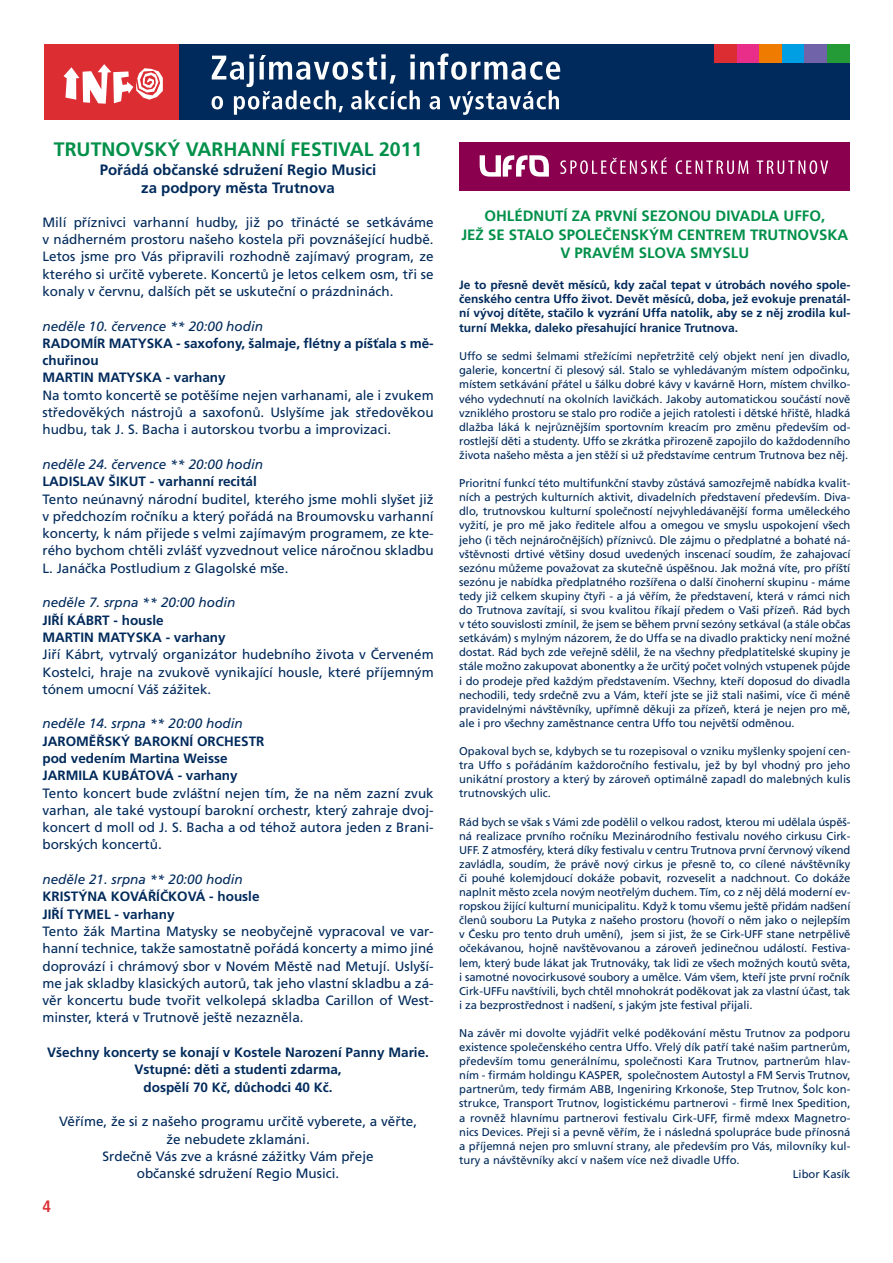
<style>
.page{position:relative;width:893px;height:1263px;background:#fff}
.page>*{position:absolute;margin:0;border:0;box-sizing:border-box;transform-origin:0 0}
.t1{font:700 19.5px "Frutiger CE";color:#009049}
.t2{font:700 condensed 16.5px "Frutiger CE";color:#dc2d33}
.t3{font:700 15px/18.6px "Frutiger CE";color:#009049;text-align:center}
.t4{font:700 15px/18.8px "Frutiger CE";color:#002a5b;text-align:center}
.t5{font:13.5px/17.2px "Frutiger CE";color:#002a5b;text-align:justify}
.t6{font:700 13.5px/17.2px "Frutiger CE";color:#002a5b}
.t7{font:italic 13.5px "Frutiger CE";color:#002a5b}
.t8{font:700 12px/14.4px "Frutiger CE";color:#002a5b;text-align:justify}
.t9{font:11.25px/14.1px "Frutiger CE";color:#002a5b;text-align:justify}
</style>
<div class="page">
<div style="left:459px;top:142px;width:390px;height:48px;background:#8b004e"></div>
<svg style="left:480px;top:155px;width:69px;height:22px"></svg>
<svg style="left:560px;top:158px;width:107px;height:16px"></svg>
<svg style="left:676px;top:160px;width:72px;height:14px"></svg>
<svg style="left:757px;top:160px;width:71px;height:14px"></svg>
<div style="left:179px;top:44px;width:670px;height:76px;background:#002a5b"></div>
<div style="left:44px;top:44px;width:135px;height:76px;background:#dc2d33"></div>
<svg style="left:64px;top:64px;width:99px;height:40px"></svg>
<svg style="left:212px;top:53px;width:348px;height:62px"></svg>
<div style="left:714px;top:44px;width:23px;height:19px;background:#dc2d33"></div>
<div style="left:737px;top:44px;width:23px;height:19px;background:#e82e89"></div>
<div style="left:760px;top:44px;width:22px;height:19px;background:#ef7c00"></div>
<div style="left:782px;top:44px;width:22px;height:19px;background:#009ee3"></div>
<div style="left:804px;top:44px;width:23px;height:19px;background:#7163a9"></div>
<div style="left:827px;top:44px;width:22px;height:19px;background:#249b37"></div>
<h1 class="t1" style="left:54px;top:138px;width:370px">TRUTNOVSKÝ VARHANNÍ FESTIVAL 2011</h1>
<h3 class="t4" style="left:100px;top:160px;width:278px">Pořádá občanské sdružení Regio Musici za podpory města Trutnova</h3>
<p class="t5" style="left:42px;top:213px;width:393px">Milí příznivci varhanní hudby, již po třinácté se setkáváme v nádherném prostoru našeho kostela při povznášející hudbě.<br>Letos jsme pro Vás připravili rozhodně zajímavý program, ze kterého si určitě vyberete. Koncertů je letos celkem osm, tři se konaly v červnu, dalších pět se uskuteční o prázdninách.</p>
<p class="t7" style="left:42px;top:318px;width:222px">neděle 10. července ** 20:00 hodin</p>
<p class="t6" style="left:42px;top:335px;width:393px">RADOMÍR MATYSKA - saxofony, šalmaje, flétny a píšťala s mě&shy;chuřinou<br>MARTIN MATYSKA - varhany</p>
<p class="t5" style="left:42px;top:386px;width:393px">Na tomto koncertě se potěšíme nejen varhanami, ale i zvukem středověkých nástrojů a saxofonů. Uslyšíme jak středověkou hudbu, tak J. S. Bacha i autorskou tvorbu a improvizaci.</p>
<p class="t7" style="left:42px;top:457px;width:222px">neděle 24. července ** 20:00 hodin</p>
<p class="t6" style="left:42px;top:473px;width:216px">LADISLAV ŠIKUT - varhanní recitál</p>
<p class="t5" style="left:42px;top:490px;width:393px">Tento neúnavný národní buditel, kterého jsme mohli slyšet již v předchozím ročníku a který pořádá na Broumovsku varhanní koncerty, k nám přijede s velmi zajímavým programem, ze kte&shy;rého bychom chtěli zvlášť vyzvednout velice náročnou skladbu L. Janáčka Postludium z Glagolské mše.</p>
<p class="t7" style="left:42px;top:595px;width:194px">neděle 7. srpna ** 20:00 hodin</p>
<p class="t6" style="left:42px;top:611px;width:185px">JIŘÍ KÁBRT - housle<br>MARTIN MATYSKA - varhany</p>
<p class="t5" style="left:42px;top:646px;width:393px">Jiří Kábrt, vytrvalý organizátor hudebního života v Červeném Kostelci, hraje na zvukově vynikající housle, které příjemným tónem umocní Váš zážitek.</p>
<p class="t7" style="left:42px;top:716px;width:202px">neděle 14. srpna ** 20:00 hodin</p>
<p class="t6" style="left:42px;top:732px;width:224px">JAROMĚŘSKÝ BAROKNÍ ORCHESTR pod vedením Martina Weisse<br>JARMILA KUBÁTOVÁ - varhany</p>
<p class="t5" style="left:42px;top:784px;width:393px">Tento koncert bude zvláštní nejen tím, že na něm zazní zvuk varhan, ale také vystoupí barokní orchestr, který zahraje dvoj&shy;koncert d moll od J. S. Bacha a od téhož autora jeden z Brani&shy;borských koncertů.</p>
<p class="t7" style="left:42px;top:872px;width:202px">neděle 21. srpna ** 20:00 hodin</p>
<p class="t6" style="left:42px;top:888px;width:219px">KRISTÝNA KOVÁŘÍČKOVÁ - housle<br>JIŘÍ TYMEL - varhany</p>
<p class="t5" style="left:42px;top:923px;width:393px">Tento žák Martina Matysky se neobyčejně vypracoval ve var&shy;hanní technice, takže samostatně pořádá koncerty a mimo jiné doprovází i chrámový sbor v Novém Městě nad Metují. Uslyší&shy;me jak skladby klasických autorů, tak jeho vlastní skladbu a zá&shy;věr koncertu bude tvořit velkolepá skladba Carillon of West&shy;minster, která v Trutnově ještě nezazněla.</p>
<p class="t6" style="left:47px;top:1044px;width:383px;text-align:center">Všechny koncerty se konají v Kostele Narození Panny Marie.<br>Vstupné: děti a studenti zdarma,<br>dospělí 70 Kč, důchodci 40 Kč.</p>
<p class="t5" style="left:59px;top:1113px;width:360px;text-align:center">Věříme, že si z našeho programu určitě vyberete, a věřte, že nebudete zklamáni.<br>Srdečně Vás zve a krásné zážitky Vám přeje<br>občanské sdružení Regio Musici.</p>
<h2 class="t2" style="left:43px;top:1196px;width:10px">4</h2>
<h3 class="t3" style="left:461px;top:207px;width:388px">OHLÉDNUTÍ ZA PRVNÍ SEZONOU DIVADLA UFFO,<br>JEŽ SE STALO SPOLEČENSKÝM CENTREM TRUTNOVSKA<br>V PRAVÉM SLOVA SMYSLU</h3>
<p class="t8" style="left:459px;top:277px;width:393px">Je to přesně devět měsíců, kdy začal tepat v útrobách nového spole&shy;čenského centra Uffo život. Devět měsíců, doba, jež evokuje prenatál&shy;ní vývoj dítěte, stačilo k vyzrání Uffa natolik, aby se z něj zrodila kul&shy;turní Mekka, daleko přesahující hranice Trutnova.</p>
<p class="t9" style="left:459px;top:349px;width:393px">Uffo se sedmi šelmami střežícími nepřetržitě celý objekt není jen divadlo, galerie, koncertní či plesový sál. Stalo se vyhledávaným místem odpočinku, místem setkávání přátel u šálku dobré kávy v kavárně Horn, místem chvilko&shy;vého vydechnutí na okolních lavičkách. Jakoby automatickou součástí nově vzniklého prostoru se stalo pro rodiče a jejich ratolesti i dětské hřiště, hladká dlažba láká k nejrůznějším sportovním kreacím pro změnu především od&shy;rostlejší děti a studenty. Uffo se zkrátka přirozeně zapojilo do každodenního života našeho města a jen stěží si už představíme centrum Trutnova bez něj.</p>
<p class="t9" style="left:459px;top:476px;width:393px">Prioritní funkcí této multifunkční stavby zůstává samozřejmě nabídka kvalit&shy;ních a pestrých kulturních aktivit, divadelních představení především. Diva&shy;dlo, trutnovskou kulturní společností nejvyhledávanější forma uměleckého vyžití, je pro mě jako ředitele alfou a omegou ve smyslu uspokojení všech jeho (i těch nejnáročnějších) příznivců. Dle zájmu o předplatné a bohaté ná&shy;vštěvnosti drtivé většiny dosud uvedených inscenací soudím, že zahajovací sezónu můžeme považovat za skutečně úspěšnou. Jak možná víte, pro příští sezónu je nabídka předplatného rozšířena o další činoherní skupinu - máme tedy již celkem skupiny čtyři - a já věřím, že představení, která v rámci nich do Trutnova zavítají, si svou kvalitou říkají předem o Vaši přízeň. Rád bych v této souvislosti zmínil, že jsem se během první sezóny setkával (a stále občas setkávám) s mylným názorem, že do Uffa se na divadlo prakticky není možné dostat. Rád bych zde veřejně sdělil, že na všechny předplatitelské skupiny je stále možno zakupovat abonentky a že určitý počet volných vstupenek půjde i do prodeje před každým představením. Všechny, kteří doposud do divadla nechodili, tedy srdečně zvu a Vám, kteří jste se již stali našimi, více či méně pravidelnými návštěvníky, upřímně děkuji za přízeň, která je nejen pro mě, ale i pro všechny zaměstnance centra Uffo tou největší odměnou.</p>
<p class="t9" style="left:459px;top:744px;width:393px">Opakoval bych se, kdybych se tu rozepisoval o vzniku myšlenky spojení cen&shy;tra Uffo s pořádáním každoročního festivalu, jež by byl vhodný pro jeho unikátní prostory a který by zároveň optimálně zapadl do malebných kulis trutnovských ulic.</p>
<p class="t9" style="left:459px;top:814px;width:393px">Rád bych se však s Vámi zde podělil o velkou radost, kterou mi udělala úspěš&shy;ná realizace prvního ročníku Mezinárodního festivalu nového cirkusu Cirk-UFF. Z atmosféry, která díky festivalu v centru Trutnova první červnový víkend zavládla, soudím, že právě nový cirkus je přesně to, co cílené návštěvníky či pouhé kolemjdoucí dokáže pobavit, rozveselit a nadchnout. Co dokáže naplnit město zcela novým neotřelým duchem. Tím, co z něj dělá moderní ev&shy;ropskou žijící kulturní municipalitu. Když k tomu všemu ještě přidám nadšení členů souboru La Putyka z našeho prostoru (hovoří o něm jako o nejlepším v Česku pro tento druh umění), jsem si jist, že se Cirk-UFF stane netrpělivě očekávanou, hojně navštěvovanou a zároveň jedinečnou událostí. Festiva&shy;lem, který bude lákat jak Trutnováky, tak lidi ze všech možných koutů světa, i samotné novocirkusové soubory a umělce. Vám všem, kteří jste první ročník Cirk-UFFu navštívili, bych chtěl mnohokrát poděkovat jak za vlastní účast, tak i za bezprostřednost i nadšení, s jakým jste festival přijali.</p>
<p class="t9" style="left:459px;top:1026px;width:393px">Na závěr mi dovolte vyjádřit velké poděkování městu Trutnov za podporu</p>
<p class="t9" style="left:459px;top:1040px;width:393px">existence společenského centra Uffo. Vřelý dík patří také našim partnerům,</p>
<p class="t9" style="left:459px;top:1054px;width:393px">především tomu generálnímu, společnosti Kara Trutnov, partnerům hlav-</p>
<p class="t9" style="left:459px;top:1068px;width:393px">ním - firmám holdingu KASPER, společnostem Autostyl a FM Servis Trutnov,</p>
<p class="t9" style="left:459px;top:1082px;width:393px">partnerům, tedy firmám ABB, Ingeniring Krkonoše, Step Trutnov, Šolc kon-</p>
<p class="t9" style="left:459px;top:1096px;width:393px">strukce, Transport Trutnov, logistickému partnerovi - firmě Inex Spedition,</p>
<p class="t9" style="left:459px;top:1110px;width:393px">a rovněž hlavnímu partnerovi festivalu Cirk-UFF, firmě mdexx Magnetro-</p>
<p class="t9" style="left:459px;top:1125px;width:393px">nics Devices. Přeji si a pevně věřím, že i následná spolupráce bude přínosná</p>
<p class="t9" style="left:459px;top:1139px;width:393px">a příjemná nejen pro smluvní strany, ale především pro Vás, milovníky kul-</p>
<p class="t9" style="left:459px;top:1153px;width:282px">tury a návštěvníky akcí v našem více než divadle Uffo.</p>
<p class="t9" style="left:793px;top:1167px;width:59px">Libor Kasík</p>
</div>
